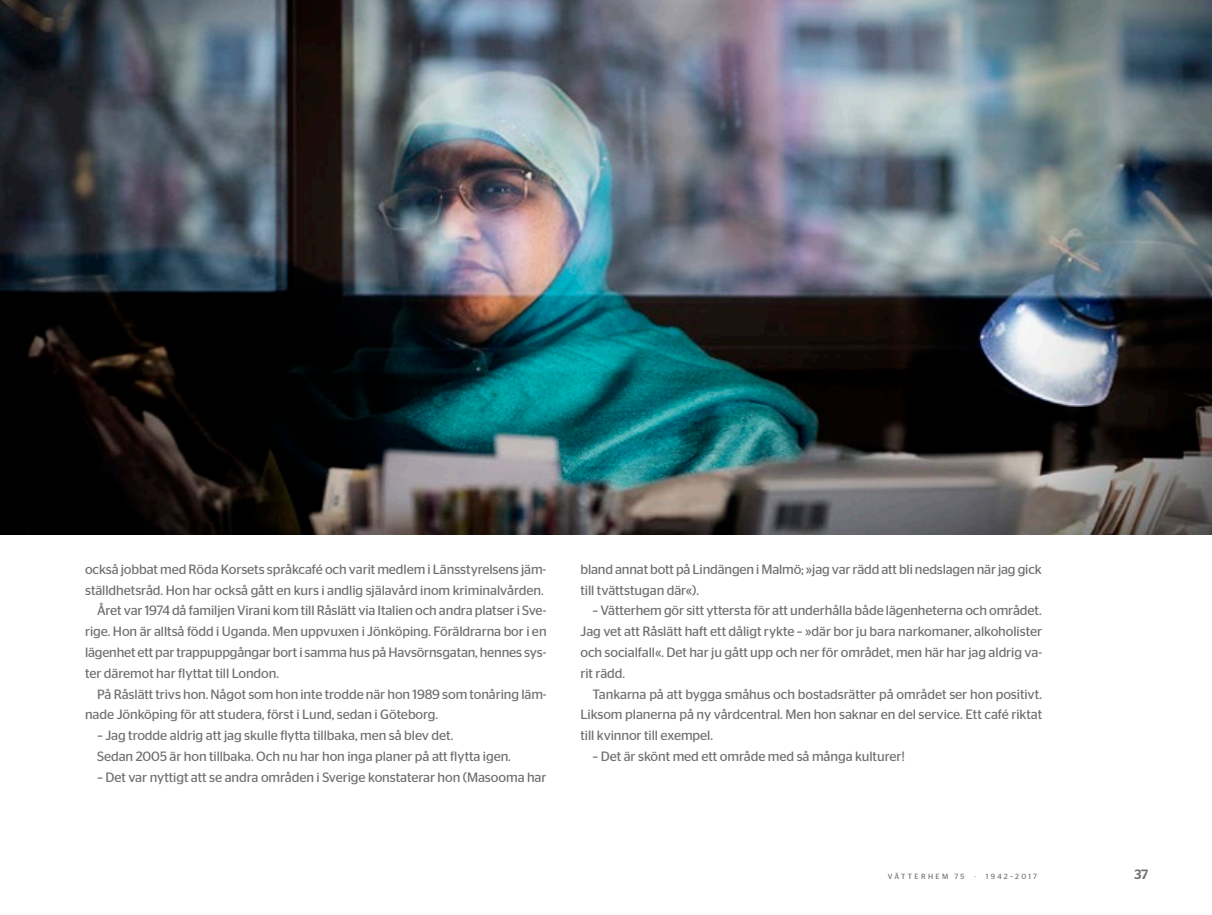
<style>
.page{position:relative;width:1212px;height:915px;background:#fff}
.page>*{position:absolute;margin:0;border:0;box-sizing:border-box;transform-origin:0 0}
.t1{font:13.5px/20.9px "Stag Sans";letter-spacing:-.005em;color:#6d6f71}
.t2{font:500 13.5px "Stag Sans";color:#6d6f71}
.t3{font:7.5px "Stag Sans";letter-spacing:.32em;color:#6d6f71}
.t4{font:7.5px "Stag Sans";letter-spacing:.3em;color:#6d6f71}
</style>
<div class="page">
<img style="left:0;top:0;width:1212px;height:534px">
<p class="t1" style="left:85px;top:558px;width:463px">också jobbat med Röda Korsets språkcafé och varit medlem i Länsstyrelsens jäm&shy;ställdhetsråd. Hon har också gått en kurs i andlig själavård inom kriminalvården.<br>Året var 1974 då familjen Virani kom till Råslätt via Italien och andra platser i Sve&shy;rige. Hon är alltså född i Uganda. Men uppvuxen i Jönköping. Föräldrarna bor i en lägenhet ett par trappuppgångar bort i samma hus på Havsörnsgatan, hennes sys&shy;ter däremot har flyttat till London.</p>
<p class="t1" style="left:85px;top:683px;width:463px;text-indent:12px">På Råslätt trivs hon. Något som hon inte trodde när hon 1989 som tonåring läm&shy;nade Jönköping för att studera, först i Lund, sedan i Göteborg.</p>
<p class="t1" style="left:85px;top:724px;width:427px;text-indent:12px">– Jag trodde aldrig att jag skulle flytta tillbaka, men så blev det.<br>Sedan 2005 är hon tillbaka. Och nu har hon inga planer på att flytta igen.</p>
<p class="t1" style="left:97px;top:766px;width:451px">– Det var nyttigt att se andra områden i Sverige konstaterar hon (Masooma har</p>
<p class="t1" style="left:580px;top:558px;width:463px">bland annat bott på Lindängen i Malmö; »jag var rädd att bli nedslagen när jag gick till tvättstugan där«).</p>
<p class="t1" style="left:580px;top:600px;width:463px;text-indent:12px">– Vätterhem gör sitt yttersta för att underhålla både lägenheterna och området.<br>Jag vet att Råslätt haft ett dåligt rykte – »där bor ju bara narkomaner, alkoholister och socialfall«. Det har ju gått upp och ner för området, men här har jag aldrig va&shy;rit rädd.<br>Tankarna på att bygga småhus och bostadsrätter på området ser hon positivt.<br>Liksom planerna på ny vårdcentral. Men hon saknar en del service. Ett café riktat till kvinnor till exempel.</p>
<p class="t1" style="left:592px;top:745px;width:314px">– Det är skönt med ett område med så många kulturer!</p>
<p class="t3" style="left:888px;top:871px;width:78px">Vätterh em 75</p>
<p class="t4" style="left:974px;top:871px;width:64px">· 1942–2017</p>
<p class="t2" style="left:1134px;top:866px;width:15px">37</p>
</div>
